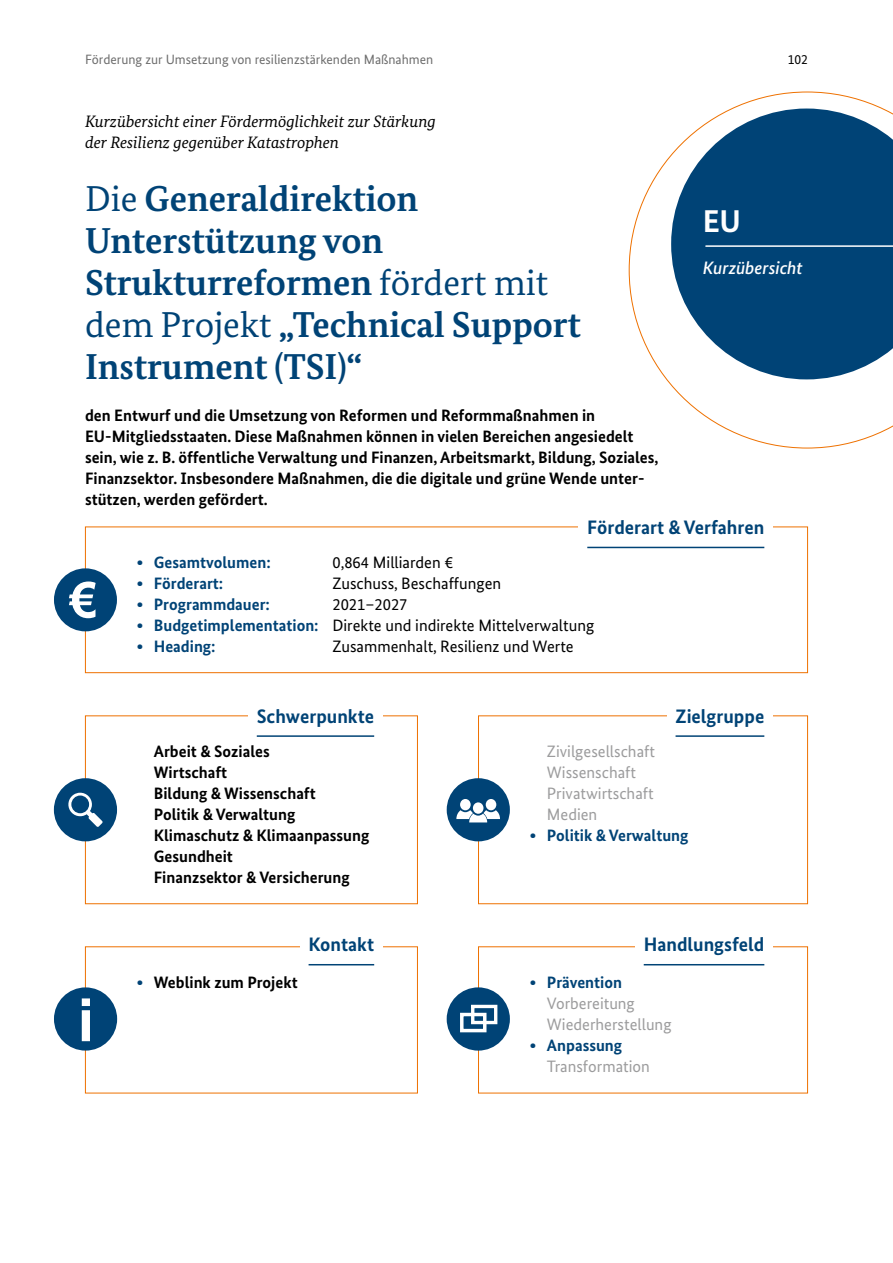
<style>
.page{position:relative;width:893px;height:1263px;background:#fff}
.page>*{position:absolute;margin:0;border:0;box-sizing:border-box;transform-origin:0 0}
.t1{font:700 36px/42px "Bundes Serif";color:#004376}
.t2{font:700 31.5px "Bundes Sans";color:#fff}
.t3{font:700 19.5px "Bundes Sans";color:#004376}
.t4{font:italic 500 18px "Bundes Sans";letter-spacing:-.005em;color:#fff}
.t5{font:700 16.5px/21px "Bundes Sans";color:#000}
.t6{font:16.5px "Bundes Sans";color:#000}
.t7{font:16.5px "Bundes Sans";color:#9c9c9d}
.t8{font:700 16.5px "Bundes Sans";color:#004376}
.t9{font:italic 16.5px/21px "Bundes Serif";color:#000}
.t10{font:13.5px "Bundes Sans";color:#6e6e6e}
.t11{font:13.5px "Bundes Sans";color:#000}
.s1{font-weight:400}
.s2{font-weight:700;color:#004376}
</style>
<div class="page">
<svg style="left:629px;top:92px;width:264px;height:356px"></svg>
<svg style="left:671px;top:109px;width:222px;height:270px;fill:#004376"></svg>
<hr style="left:706px;top:245px;width:187px;height:2px;background:#fff">
<div style="left:85px;top:715px;width:333px;height:189px;border:1px solid #ee7100"></div>
<div style="left:248px;top:699px;width:135px;height:33px;background:#fff"></div>
<hr style="left:257px;top:735px;width:117px;height:2px;background:#004376">
<div style="left:478px;top:715px;width:330px;height:189px;border:1px solid #ee7100"></div>
<div style="left:667px;top:699px;width:106px;height:33px;background:#fff"></div>
<hr style="left:676px;top:735px;width:88px;height:2px;background:#004376">
<hr style="left:309px;top:964px;width:65px;height:1px;background:#004376">
<div style="left:478px;top:946px;width:330px;height:147px;border:1px solid #ee7100"></div>
<div style="left:635px;top:928px;width:138px;height:32px;background:#fff"></div>
<hr style="left:644px;top:964px;width:120px;height:1px;background:#004376">
<div style="left:85px;top:526px;width:723px;height:147px;border:1px solid #ee7100"></div>
<div style="left:579px;top:511px;width:194px;height:32px;background:#fff"></div>
<hr style="left:587px;top:547px;width:177px;height:1px;background:#004376">
<div style="left:54px;top:778px;width:63px;height:63px;background:#004376;border-radius:50%"></div>
<svg style="left:68px;top:793px;width:35px;height:34px"></svg>
<div style="left:71px;top:795px;width:18px;height:18px;background:#004376;border-radius:50%"></div>
<div style="left:447px;top:778px;width:63px;height:63px;background:#004376;border-radius:50%"></div>
<svg style="left:456px;top:799px;width:44px;height:23px"></svg>
<div style="left:54px;top:987px;width:63px;height:63px;background:#004376;border-radius:50%"></div>
<svg style="left:82px;top:998px;width:8px;height:43px"></svg>
<div style="left:447px;top:987px;width:63px;height:63px;background:#004376;border-radius:50%"></div>
<svg style="left:470px;top:1004px;width:28px;height:21px"></svg>
<div style="left:460px;top:1013px;width:26px;height:19px;border:3px solid #fff"></div>
<div style="left:54px;top:568px;width:63px;height:63px;background:#004376;border-radius:50%"></div>
<svg style="left:69px;top:581px;width:27px;height:37px"></svg>
<p class="t10" style="left:85px;top:51px;width:350px">Förderung zur Umsetzung von resilienzstärkenden Maßnahmen</p>
<p class="t11" style="left:788px;top:51px;width:22px">102</p>
<h1 class="t9" style="left:85px;top:111px;width:352px">Kurzübersicht einer Fördermöglichkeit zur Stärkung der Resilienz gegenüber Katastrophen</h1>
<h2 class="t1" style="left:85px;top:178px;width:497px"><span class="s1">Die</span> Generaldirektion<br>Unterstützung von<br>Strukturreformen <span class="s1">fördert mit dem Projekt</span> „Technical Support<br>Instrument (TSI)“</h2>
<p class="t5" style="left:85px;top:405px;width:575px">den Entwurf und die Umsetzung von Reformen und Reformmaßnahmen in EU-Mitgliedsstaaten. Diese Maßnahmen können in vielen Bereichen angesiedelt sein, wie z. B. öffentliche Verwaltung und Finanzen, Arbeitsmarkt, Bildung, Soziales, Finanzsektor. Insbesondere Maßnahmen, die die digitale und grüne Wende unter&shy;stützen, werden gefördert.</p>
<h2 class="t2" style="left:703px;top:202px;width:40px">EU</h2>
<p class="t4" style="left:703px;top:257px;width:101px">Kurzübersicht</p>
<h3 class="t3" style="left:587px;top:515px;width:179px">Förderart &amp; Verfahren</h3>
<p class="t8" style="left:137px;top:553px;width:135px">• Gesamtvolumen:</p>
<p class="t6" style="left:332px;top:553px;width:123px">0,864 Milliarden €</p>
<p class="t8" style="left:137px;top:574px;width:88px">• Förderart:</p>
<p class="t6" style="left:332px;top:574px;width:170px">Zuschuss, Beschaffungen</p>
<p class="t8" style="left:137px;top:595px;width:135px">• Programmdauer:</p>
<p class="t6" style="left:332px;top:595px;width:77px">2021–2027</p>
<p class="t6" style="left:137px;top:616px;width:459px"><span class="s2">• Budgetimplementation:</span> Direkte und indirekte Mittelverwaltung</p>
<p class="t8" style="left:137px;top:637px;width:80px">• Heading:</p>
<p class="t6" style="left:332px;top:637px;width:243px">Zusammenhalt, Resilienz und Werte</p>
<h3 class="t3" style="left:257px;top:704px;width:119px">Schwerpunkte</h3>
<h3 class="t3" style="left:676px;top:704px;width:90px">Zielgruppe</h3>
<p class="t5" style="left:154px;top:741px;width:117px">Arbeit &amp; Soziales</p>
<p class="t5" style="left:154px;top:762px;width:75px">Wirtschaft</p>
<p class="t5" style="left:154px;top:783px;width:163px">Bildung &amp; Wissenschaft</p>
<p class="t5" style="left:154px;top:804px;width:143px">Politik &amp; Verwaltung</p>
<p class="t5" style="left:154px;top:825px;width:217px">Klimaschutz &amp; Klimaanpassung</p>
<p class="t5" style="left:154px;top:846px;width:81px">Gesundheit</p>
<p class="t5" style="left:154px;top:867px;width:197px">Finanzsektor &amp; Versicherung</p>
<p class="t7" style="left:547px;top:742px;width:110px">Zivilgesellschaft</p>
<p class="t7" style="left:547px;top:763px;width:91px">Wissenschaft</p>
<p class="t7" style="left:547px;top:784px;width:108px">Privatwirtschaft</p>
<p class="t7" style="left:547px;top:805px;width:52px">Medien</p>
<p class="t8" style="left:530px;top:826px;width:8px">•</p>
<p class="t8" style="left:547px;top:826px;width:143px">Politik &amp; Verwaltung</p>
<h3 class="t3" style="left:309px;top:933px;width:67px">Kontakt</h3>
<h3 class="t3" style="left:644px;top:933px;width:122px">Handlungsfeld</h3>
<p class="t8" style="left:137px;top:973px;width:8px">•</p>
<p class="t5" style="left:154px;top:972px;width:145px">Weblink zum Projekt</p>
<p class="t8" style="left:530px;top:973px;width:94px">• Prävention</p>
<p class="t7" style="left:547px;top:994px;width:89px">Vorbereitung</p>
<p class="t7" style="left:547px;top:1015px;width:126px">Wiederherstellung</p>
<p class="t8" style="left:530px;top:1036px;width:94px">• Anpassung</p>
<p class="t7" style="left:547px;top:1057px;width:104px">Transformation</p>
</div>
